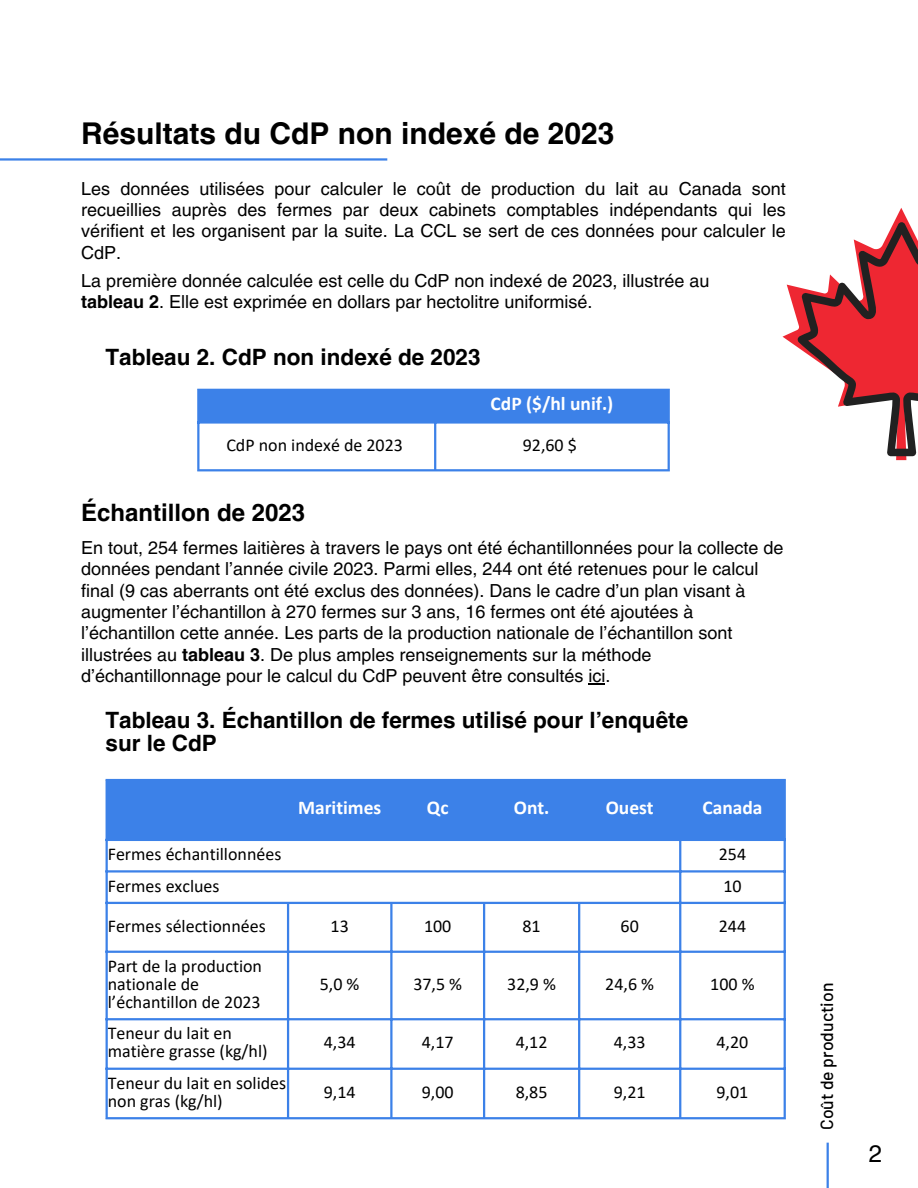
<style>
.page{position:relative;width:918px;height:1188px;background:#fff}
.page>*{position:absolute;margin:0;border:0;box-sizing:border-box;transform-origin:0 0}
.t1{font:700 30px "Helvetica LT Pro";color:#000}
.t2{font:700 24px "Helvetica LT Pro";color:#000}
.t3{font:24px "Helvetica LT Pro";color:#000}
.t4{font:700 22.5px/22.5px "Helvetica LT Pro";color:#000}
.t5{font:700 19.5px "Calibri";color:#fff}
.t6{font:18px/21.3px "Helvetica LT Pro";color:#000}
.t7{font:18px/18px "Calibri";color:#000}
.t8{font:500 17.55px "Barlow";color:#000}
.s1{font-weight:700}
</style>
<div class="page">
<hr style="left:0;top:158px;width:387px;height:3px;background:#3c81e8">
<hr style="left:827px;top:1143px;width:2px;height:45px;background:#3c81e8">
<div style="left:199px;top:391px;width:469px;height:30px;background:#3c81e8"></div>
<hr style="left:197px;top:391px;width:2px;height:78px;background:#3c81e8">
<hr style="left:434px;top:391px;width:2px;height:78px;background:#3c81e8">
<hr style="left:668px;top:391px;width:2px;height:78px;background:#3c81e8">
<hr style="left:197px;top:389px;width:473px;height:2px;background:#3c81e8">
<hr style="left:197px;top:421px;width:473px;height:3px;background:#3c81e8">
<hr style="left:197px;top:469px;width:473px;height:2px;background:#3c81e8">
<div style="left:108px;top:781px;width:676px;height:58px;background:#3c81e8"></div>
<hr style="left:106px;top:781px;width:2px;height:336px;background:#3c81e8">
<hr style="left:287px;top:781px;width:2px;height:58px;background:#3c81e8">
<hr style="left:287px;top:904px;width:2px;height:213px;background:#3c81e8">
<hr style="left:390px;top:781px;width:3px;height:58px;background:#3c81e8">
<hr style="left:390px;top:904px;width:3px;height:213px;background:#3c81e8">
<hr style="left:483px;top:781px;width:2px;height:58px;background:#3c81e8">
<hr style="left:483px;top:904px;width:2px;height:213px;background:#3c81e8">
<hr style="left:578px;top:781px;width:2px;height:58px;background:#3c81e8">
<hr style="left:578px;top:904px;width:2px;height:213px;background:#3c81e8">
<hr style="left:679px;top:781px;width:2px;height:336px;background:#3c81e8">
<hr style="left:784px;top:781px;width:2px;height:336px;background:#3c81e8">
<hr style="left:106px;top:779px;width:680px;height:2px;background:#3c81e8">
<hr style="left:106px;top:839px;width:680px;height:2px;background:#3c81e8">
<hr style="left:106px;top:870px;width:680px;height:3px;background:#3c81e8">
<hr style="left:106px;top:902px;width:680px;height:2px;background:#3c81e8">
<hr style="left:106px;top:951px;width:680px;height:2px;background:#3c81e8">
<hr style="left:106px;top:1018px;width:680px;height:2px;background:#3c81e8">
<hr style="left:106px;top:1068px;width:680px;height:2px;background:#3c81e8">
<hr style="left:106px;top:1117px;width:680px;height:2px;background:#3c81e8">
<svg style="left:782px;top:208px;width:136px;height:253px"></svg>
<svg style="left:588px;top:683px;width:17px;height:1px"></svg>
<p class="t1" style="left:81px;top:122px;width:535px">Résultats du CdP non indexé de 2023</p>
<p class="t6" style="left:81px;top:179px;width:706px;text-align:justify">Les données utilisées pour calculer le coût de production du lait au Canada sont recueillies auprès des fermes par deux cabinets comptables indépendants qui les vérifient et les organisent par la suite. La CCL se sert de ces données pour calculer le CdP.</p>
<p class="t6" style="left:81px;top:272px;width:630px">La première donnée calculée est celle du CdP non indexé de 2023, illustrée au</p>
<p class="t6" style="left:81px;top:293px;width:513px"><span class="s1">tableau 2</span>. Elle est exprimée en dollars par hectolitre uniformisé.</p>
<p class="t4" style="left:106px;top:348px;width:377px">Tableau 2. CdP non indexé de 2023</p>
<h1 class="t5" style="left:491px;top:395px;width:124px">CdP ($/hl unif.)</h1>
<p class="t7" style="left:226px;top:437px;width:178px">CdP non indexé de 2023</p>
<p class="t7" style="left:523px;top:437px;width:56px">92,60 $</p>
<p class="t2" style="left:81px;top:504px;width:226px">Échantillon de 2023</p>
<p class="t6" style="left:81px;top:539px;width:704px">En tout, 254 fermes laitières à travers le pays ont été échantillonnées pour la collecte de données pendant l’année civile 2023. Parmi elles, 244 ont été retenues pour le calcul final (9 cas aberrants ont été exclus des données). Dans le cadre d’un plan visant à augmenter l’échantillon à 270 fermes sur 3 ans, 16 fermes ont été ajoutées à l’échantillon cette année. Les parts de la production nationale de l’échantillon sont illustrées au <span class="s1">tableau 3</span>. De plus amples renseignements sur la méthode d’échantillonnage pour le calcul du CdP peuvent être consultés ici.</p>
<p class="t4" style="left:106px;top:711px;width:584px">Tableau 3. Échantillon de fermes utilisé pour l’enquête sur le CdP</p>
<p class="t5" style="left:298px;top:799px;width:85px">Maritimes</p>
<p class="t5" style="left:427px;top:799px;width:23px">Qc</p>
<p class="t5" style="left:514px;top:799px;width:37px">Ont.</p>
<h2 class="t5" style="left:606px;top:799px;width:49px">Ouest</h2>
<p class="t5" style="left:702px;top:799px;width:62px">Canada</p>
<p class="t7" style="left:108px;top:847px;width:175px">Fermes échantillonnées</p>
<p class="t7" style="left:719px;top:847px;width:29px">254</p>
<h2 class="t7" style="left:108px;top:878px;width:113px">Fermes exclues</h2>
<p class="t7" style="left:723px;top:878px;width:20px">10</p>
<h2 class="t7" style="left:108px;top:919px;width:159px">Fermes sélectionnées</h2>
<p class="t7" style="left:331px;top:919px;width:20px">13</p>
<p class="t7" style="left:424px;top:919px;width:29px">100</p>
<p class="t7" style="left:523px;top:919px;width:20px">81</p>
<p class="t7" style="left:621px;top:919px;width:20px">60</p>
<p class="t7" style="left:719px;top:919px;width:29px">244</p>
<p class="t7" style="left:108px;top:958px;width:156px">Part de la production nationale de l’échantillon de 2023</p>
<p class="t7" style="left:320px;top:976px;width:41px">5,0 %</p>
<p class="t7" style="left:413px;top:976px;width:50px">37,5 %</p>
<p class="t7" style="left:507px;top:976px;width:50px">32,9 %</p>
<p class="t7" style="left:605px;top:976px;width:50px">24,6 %</p>
<p class="t7" style="left:710px;top:976px;width:46px">100 %</p>
<p class="t7" style="left:108px;top:1026px;width:161px">Teneur du lait en matière grasse (kg/hl)</p>
<p class="t7" style="left:324px;top:1035px;width:33px">4,34</p>
<p class="t7" style="left:422px;top:1035px;width:33px">4,17</p>
<p class="t7" style="left:516px;top:1035px;width:33px">4,12</p>
<p class="t7" style="left:614px;top:1035px;width:33px">4,33</p>
<p class="t7" style="left:717px;top:1035px;width:33px">4,20</p>
<p class="t7" style="left:108px;top:1075px;width:180px">Teneur du lait en solides non gras (kg/hl)</p>
<p class="t7" style="left:324px;top:1084px;width:33px">9,14</p>
<p class="t7" style="left:422px;top:1084px;width:33px">9,00</p>
<p class="t7" style="left:516px;top:1084px;width:33px">8,85</p>
<p class="t7" style="left:614px;top:1084px;width:33px">9,21</p>
<p class="t7" style="left:717px;top:1084px;width:33px">9,01</p>
<p class="t8" style="left:816px;top:1130px;width:149px;rotate:-90deg">Coût de production</p>
<p class="t3" style="left:869px;top:1144px;width:15px">2</p>
</div>
